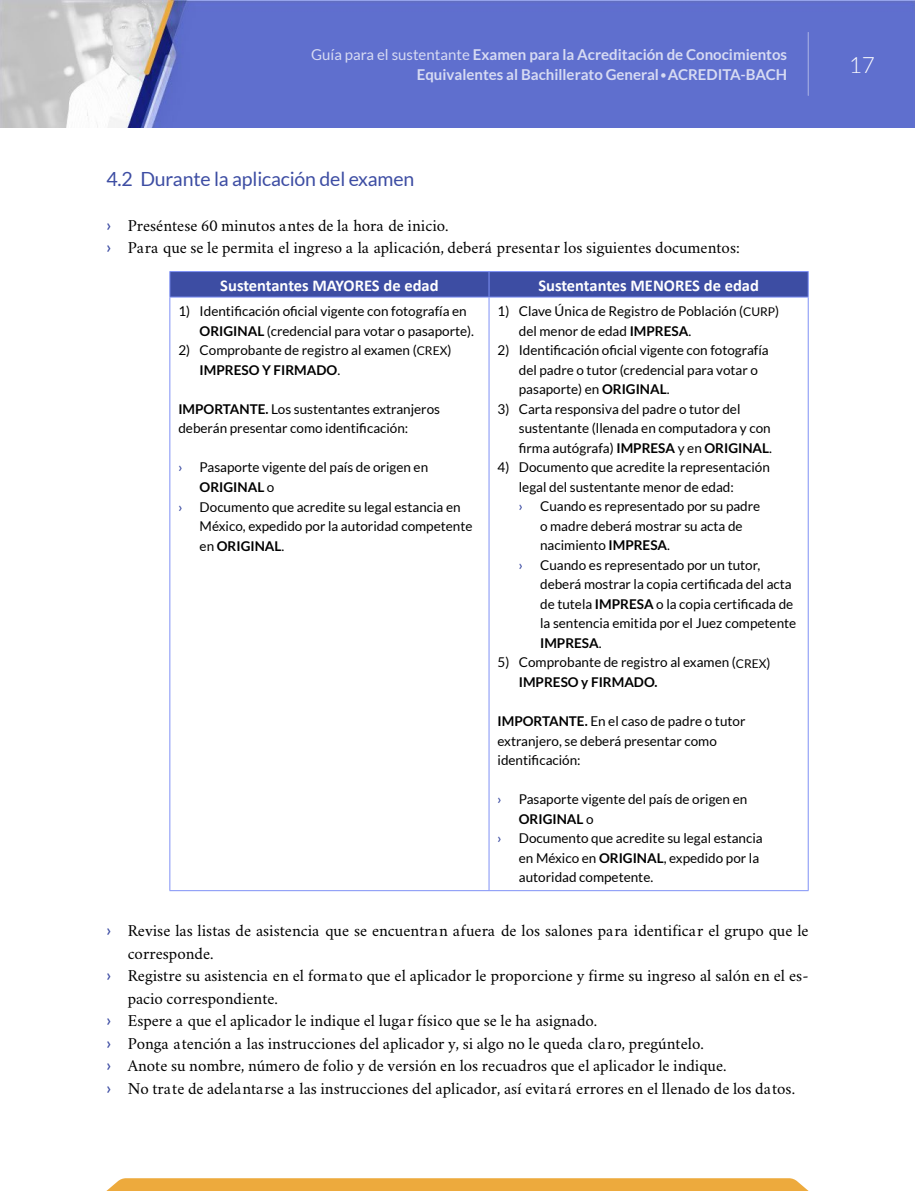
<style>
.page{position:relative;width:915px;height:1191px;background:#fff}
.page>*{position:absolute;margin:0;border:0;box-sizing:border-box;transform-origin:0 0}
.t1{font:300 22.5px "Lato";color:#fff}
.t2{font:19.5px "Lato";letter-spacing:-.01em;color:#3d4da3}
.t3{font:16.5px/22.5px "Crimson";color:#000}
.t4{font:700 16.5px "Calibri";color:#fff}
.t5{font:700 15px/19.5px "Lato";color:#fff;text-align:right}
.t6{font:13.5px/19.5px "Lato";color:#000}
.t7{font:600 13.5px "Lato";color:#3d4da3}
.s1{font-weight:400}
.s2{font-weight:300}
.s3{font-family:"Lato";font-weight:600;color:#3d4da3}
.s4{font-weight:700}
.s5{font-size:12px}
</style>
<div class="page">
<svg style="left:106px;top:1178px;width:702px;height:13px;background:#edad44"></svg>
<img style="left:0;top:0;width:914px;height:128px">
<hr style="left:807px;top:32px;width:1px;height:63px;background:#fff">
<svg style="left:169px;top:271px;width:639px;height:26px;background:#4151a7"></svg>
<hr style="left:169px;top:297px;width:320px;height:1px;background:#7f91f6">
<hr style="left:169px;top:297px;width:1px;height:593px;background:#7f91f6">
<hr style="left:489px;top:297px;width:319px;height:1px;background:#7f91f6">
<hr style="left:488px;top:297px;width:1px;height:593px;background:#7f91f6">
<hr style="left:807px;top:297px;width:1px;height:593px;background:#7f91f6">
<hr style="left:169px;top:890px;width:320px;height:1px;background:#7f91f6">
<hr style="left:489px;top:890px;width:319px;height:1px;background:#7f91f6">
<p class="t5" style="left:311px;top:45px;width:477px"><span class="s1">Guía para el sustentante</span> Examen para la Acreditación de Conocimientos<br>Equivalentes al Bachillerato General<span class="s2">•</span>ACREDITA-BACH</p>
<h1 class="t1" style="left:848px;top:53px;width:28px">17</h1>
<h2 class="t2" style="left:106px;top:168px;width:309px">4.2 Durante la aplicación del examen</h2>
<p class="t3" style="left:106px;top:213px;width:634px"><span class="s3">›</span> Preséntese 60 minutos antes de la hora de inicio.<br><span class="s3">›</span> Para que se le permita el ingreso a la aplicación, deberá presentar los siguientes documentos:</p>
<p class="t4" style="left:220px;top:274px;width:220px">Sustentantes MAYORES de edad</p>
<p class="t4" style="left:538px;top:274px;width:222px">Sustentantes MENORES de edad</p>
<p class="t6" style="left:199px;top:302px;width:276px;text-indent:-21px">1) Identificación oficial vigente con fotografía en<br><span class="s4">ORIGINAL</span> (credencial para votar o pasaporte).</p>
<p class="t6" style="left:199px;top:341px;width:253px;text-indent:-21px">2) Comprobante de registro al examen (<span class="s5">CREX</span>)<br><span class="s4">IMPRESO Y FIRMADO</span>.</p>
<p class="t6" style="left:178px;top:399px;width:263px"><span class="s4">IMPORTANTE.</span> Los sustentantes extranjeros deberán presentar como identificación:</p>
<p class="t7" style="left:178px;top:458px;width:5px">›</p>
<p class="t6" style="left:199px;top:458px;width:230px">Pasaporte vigente del país de origen en<br><span class="s4">ORIGINAL</span> o</p>
<p class="t7" style="left:178px;top:497px;width:5px">›</p>
<p class="t6" style="left:199px;top:497px;width:274px">Documento que acredite su legal estancia en<br>México, expedido por la autoridad competente en <span class="s4">ORIGINAL</span>.</p>
<p class="t6" style="left:518px;top:302px;width:262px;text-indent:-21px">1) Clave Única de Registro de Población (<span class="s5">CURP</span>) del menor de edad <span class="s4">IMPRESA</span>.</p>
<p class="t6" style="left:518px;top:341px;width:251px;text-indent:-21px">2) Identificación oficial vigente con fotografía del padre o tutor (credencial para votar o pasaporte) en <span class="s4">ORIGINAL</span>.</p>
<p class="t6" style="left:518px;top:399px;width:254px;text-indent:-21px">3) Carta responsiva del padre o tutor del sustentante (llenada en computadora y con firma autógrafa) <span class="s4">IMPRESA</span> y en <span class="s4">ORIGINAL</span>.</p>
<p class="t6" style="left:518px;top:458px;width:252px;text-indent:-21px">4) Documento que acredite la representación legal del sustentante menor de edad:</p>
<p class="t7" style="left:518px;top:497px;width:5px">›</p>
<p class="t6" style="left:540px;top:497px;width:222px">Cuando es representado por su padre o madre deberá mostrar su acta de nacimiento <span class="s4">IMPRESA</span>.</p>
<p class="t7" style="left:518px;top:555px;width:5px">›</p>
<p class="t6" style="left:540px;top:555px;width:257px">Cuando es representado por un tutor, deberá mostrar la copia certificada del acta de tutela <span class="s4">IMPRESA</span> o la copia certificada de la sentencia emitida por el Juez competente <span class="s4">IMPRESA</span>.</p>
<p class="t6" style="left:518px;top:652px;width:253px;text-indent:-21px">5) Comprobante de registro al examen (<span class="s5">CREX</span>)<br><span class="s4">IMPRESO y FIRMADO.</span></p>
<p class="t6" style="left:497px;top:711px;width:249px"><span class="s4">IMPORTANTE.</span> En el caso de padre o tutor extranjero, se deberá presentar como identificación:</p>
<p class="t7" style="left:497px;top:789px;width:5px">›</p>
<p class="t6" style="left:518px;top:789px;width:230px">Pasaporte vigente del país de origen en<br><span class="s4">ORIGINAL</span> o</p>
<p class="t7" style="left:497px;top:828px;width:5px">›</p>
<p class="t6" style="left:518px;top:828px;width:245px">Documento que acredite su legal estancia en México en <span class="s4">ORIGINAL</span>, expedido por la autoridad competente.</p>
<p class="t3" style="left:106px;top:918px;width:703px"><span class="s3">›</span> Revise las listas de asistencia que se encuentran afuera de los salones para identificar el grupo que le</p>
<p class="t3" style="left:128px;top:941px;width:87px">corresponde.</p>
<p class="t3" style="left:106px;top:963px;width:703px"><span class="s3">›</span> Registre su asistencia en el formato que el aplicador le proporcione y firme su ingreso al salón en el es-</p>
<p class="t3" style="left:128px;top:986px;width:152px">pacio correspondiente.</p>
<p class="t3" style="left:106px;top:1008px;width:492px"><span class="s3">›</span> Espere a que el aplicador le indique el lugar físico que se le ha asignado.</p>
<p class="t3" style="left:106px;top:1031px;width:598px"><span class="s3">›</span> Ponga atención a las instrucciones del aplicador y, si algo no le queda claro, pregúntelo.</p>
<p class="t3" style="left:106px;top:1053px;width:621px"><span class="s3">›</span> Anote su nombre, número de folio y de versión en los recuadros que el aplicador le indique.</p>
<p class="t3" style="left:106px;top:1076px;width:690px"><span class="s3">›</span> No trate de adelantarse a las instrucciones del aplicador, así evitará errores en el llenado de los datos.</p>
</div>
